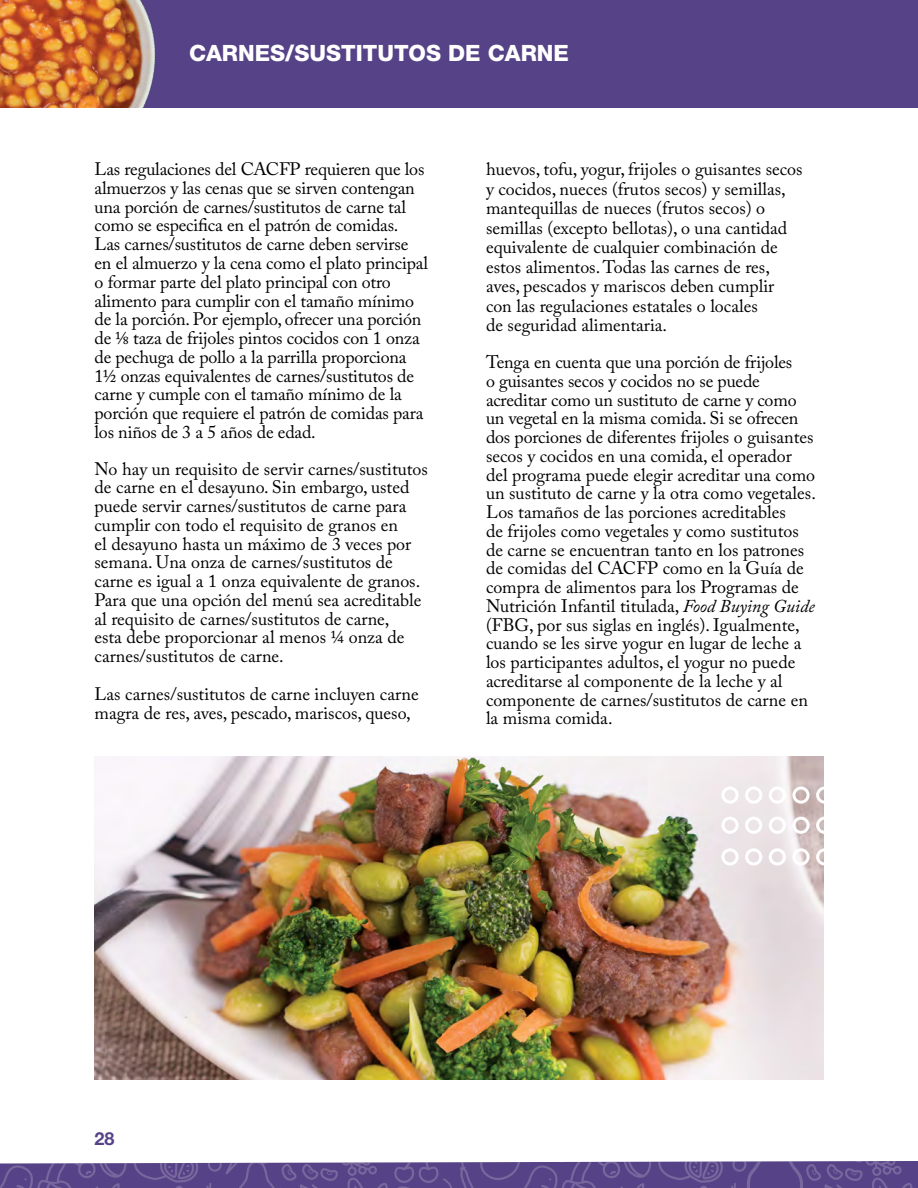
<style>
.page{position:relative;width:918px;height:1188px;background:#fff}
.page>*{position:absolute;margin:0;border:0;box-sizing:border-box;transform-origin:0 0}
.t1{font:800 22.5px "Helvetica Neue LT Pro";color:#fff}
.t2{font:18px/18.8px "Adobe Caslon Pro";color:#000}
.t3{font:700 18px "Helvetica Neue LT Pro";color:#564286}
.s1{font-style:italic}
</style>
<div class="page">
<div style="left:0;top:0;width:918px;height:108px;background:#564286"></div>
<img style="left:0;top:0;width:156px;height:108px">
<img style="left:94px;top:756px;width:730px;height:324px">
<div style="left:840px;top:787px;width:17px;height:17px;border:3px solid #fff;border-radius:50%"></div>
<div style="left:816px;top:787px;width:17px;height:17px;border:3px solid #fff;border-radius:50%"></div>
<div style="left:792px;top:787px;width:18px;height:17px;border:3px solid #fff;border-radius:50%"></div>
<div style="left:769px;top:787px;width:17px;height:17px;border:3px solid #fff;border-radius:50%"></div>
<div style="left:745px;top:787px;width:17px;height:17px;border:3px solid #fff;border-radius:50%"></div>
<div style="left:721px;top:787px;width:18px;height:17px;border:3px solid #fff;border-radius:50%"></div>
<div style="left:840px;top:817px;width:17px;height:17px;border:3px solid #fff;border-radius:50%"></div>
<div style="left:816px;top:817px;width:17px;height:17px;border:3px solid #fff;border-radius:50%"></div>
<div style="left:792px;top:817px;width:18px;height:17px;border:3px solid #fff;border-radius:50%"></div>
<div style="left:769px;top:817px;width:17px;height:17px;border:3px solid #fff;border-radius:50%"></div>
<div style="left:745px;top:817px;width:17px;height:17px;border:3px solid #fff;border-radius:50%"></div>
<div style="left:721px;top:817px;width:18px;height:17px;border:3px solid #fff;border-radius:50%"></div>
<div style="left:840px;top:848px;width:17px;height:18px;border:3px solid #fff;border-radius:50%"></div>
<div style="left:816px;top:848px;width:17px;height:18px;border:3px solid #fff;border-radius:50%"></div>
<div style="left:792px;top:848px;width:18px;height:18px;border:3px solid #fff;border-radius:50%"></div>
<div style="left:769px;top:848px;width:17px;height:18px;border:3px solid #fff;border-radius:50%"></div>
<div style="left:745px;top:848px;width:17px;height:18px;border:3px solid #fff;border-radius:50%"></div>
<div style="left:721px;top:848px;width:18px;height:18px;border:3px solid #fff;border-radius:50%"></div>
<svg style="left:0;top:1161px;width:918px;height:27px;background:#63518f"></svg>
<h2 class="t1" style="left:189px;top:40px;width:382px">CARNES/SUSTITUTOS DE CARNE</h2>
<p class="t2" style="left:94px;top:160px;width:335px">Las regulaciones del CACFP requieren que los almuerzos y las cenas que se sirven contengan una porción de carnes/sustitutos de carne tal como se especifica en el patrón de comidas.<br>Las carnes/sustitutos de carne deben servirse en el almuerzo y la cena como el plato principal o formar parte del plato principal con otro alimento para cumplir con el tamaño mínimo de la porción. Por ejemplo, ofrecer una porción de ⅛ taza de frijoles pintos cocidos con 1 onza de pechuga de pollo a la parrilla proporciona 1½ onzas equivalentes de carnes/sustitutos de carne y cumple con el tamaño mínimo de la porción que requiere el patrón de comidas para los niños de 3 a 5 años de edad.</p>
<p class="t2" style="left:94px;top:459px;width:335px">No hay un requisito de servir carnes/sustitutos de carne en el desayuno. Sin embargo, usted puede servir carnes/sustitutos de carne para cumplir con todo el requisito de granos en<br>el desayuno hasta un máximo de 3 veces por semana. Una onza de carnes/sustitutos de carne es igual a 1 onza equivalente de granos.<br>Para que una opción del menú sea acreditable al requisito de carnes/sustitutos de carne,<br>esta debe proporcionar al menos ¼ onza de carnes/sustitutos de carne.</p>
<p class="t2" style="left:94px;top:684px;width:326px;line-height:19.5px">Las carnes/sustitutos de carne incluyen carne magra de res, aves, pescado, mariscos, queso,</p>
<p class="t2" style="left:486px;top:159px;width:318px;line-height:19.5px">huevos, tofu, yogur, frijoles o guisantes secos y cocidos, nueces (frutos secos) y semillas, mantequillas de nueces (frutos secos) o semillas (excepto bellotas), o una cantidad equivalente de cualquier combinación de estos alimentos. Todas las carnes de res, aves, pescados y mariscos deben cumplir con las regulaciones estatales o locales<br>de seguridad alimentaria.</p>
<p class="t2" style="left:486px;top:352px;width:331px">Tenga en cuenta que una porción de frijoles<br>o guisantes secos y cocidos no se puede acreditar como un sustituto de carne y como un vegetal en la misma comida. Si se ofrecen dos porciones de diferentes frijoles o guisantes secos y cocidos en una comida, el operador del programa puede elegir acreditar una como un sustituto de carne y la otra como vegetales.<br>Los tamaños de las porciones acreditables<br>de frijoles como vegetales y como sustitutos de carne se encuentran tanto en los patrones de comidas del CACFP como en la Guía de compra de alimentos para los Programas de Nutrición Infantil titulada, <span class="s1">Food Buying Guide </span>(FBG, por sus siglas en inglés). Igualmente, cuando se les sirve yogur en lugar de leche a los participantes adultos, el yogur no puede acreditarse al componente de la leche y al componente de carnes/sustitutos de carne en la misma comida.</p>
<p class="t3" style="left:94px;top:1127px;width:22px">28</p>
</div>
